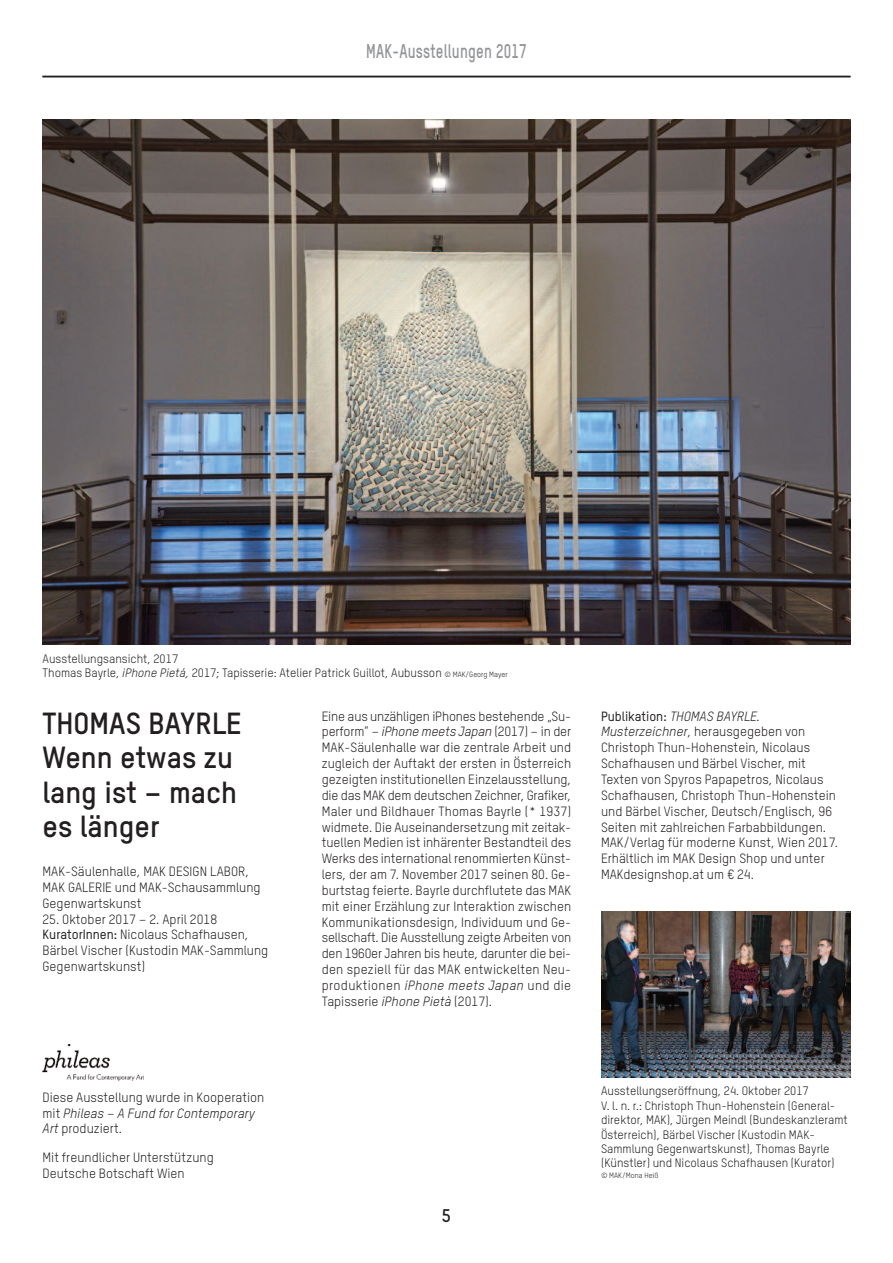
<style>
.page{position:relative;width:893px;height:1263px;background:#fff}
.page>*{position:absolute;margin:0;border:0;box-sizing:border-box;transform-origin:0 0}
.t1{font:700 30px/34.5px "TSTAR";color:#231f20}
.t2{font:700 19.5px "TSTAR";letter-spacing:.015em;color:#939598;scale:.76 1}
.t3{font:700 18px "TSTAR";color:#231f20}
.t4{font:13.2px/15.9px "TSTAR";color:#231f20}
.t5{font:12px/14.4px "TSTAR";color:#231f20}
.t6{font:7.5px "TSTAR";color:#231f20}
.s1{font-style:italic}
.s2{font-size:7.5px}
.s3{font-weight:500}
</style>
<div class="page">
<hr style="left:43px;top:76px;width:807px;height:1px;background:#231f20">
<img style="left:601px;top:911px;width:249px;height:166px">
<img style="left:43px;top:119px;width:807px;height:526px">
<img style="left:43px;top:1044px;width:100px;height:37px">
<h2 class="t2" style="left:366px;top:44px;width:213px">MAK-Ausstellungen 2017</h2>
<p class="t5" style="left:43px;top:652px;width:467px">Ausstellungsansicht, 2017<br>Thomas Bayrle, <span class="s1">iPhone Pietá,</span> 2017; Tapisserie: Atelier Patrick Guillot, Aubusson <span class="s2">© MAK/Georg Mayer</span></p>
<h1 class="t1" style="left:43px;top:709px;width:200px">THOMAS BAYRLE<br>Wenn etwas zu lang ist – mach es länger</h1>
<p class="t4" style="left:43px;top:865px;width:220px">MAK-Säulenhalle, MAK DESIGN LABOR,<br>MAK GALERIE und MAK-Schausammlung<br>Gegenwartskunst</p>
<p class="t4" style="left:43px;top:912px;width:227px">25. Oktober 2017 – 2. April 2018<br><span class="s3">KuratorInnen:</span> Nicolaus Schafhausen,<br>Bärbel Vischer (Kustodin MAK-Sammlung<br>Gegenwartskunst)</p>
<p class="t4" style="left:43px;top:1090px;width:223px">Diese Ausstellung wurde in Kooperation mit <span class="s1">Phileas – A Fund for Contemporary<br>Art</span> produziert.</p>
<p class="t4" style="left:43px;top:1151px;width:173px">Mit freundlicher Unterstützung<br>Deutsche Botschaft Wien</p>
<p class="t4" style="left:322px;top:709px;width:251px;text-align:justify">Eine aus unzähligen iPhones bestehende „Su&shy;perform“ – <span class="s1">iPhone meets Japan</span> (2017) – in der MAK-Säulenhalle war die zentrale Arbeit und zugleich der Auftakt der ersten in Österreich gezeigten institutionellen Einzelausstellung, die das MAK dem deutschen Zeichner, Grafiker, Maler und Bildhauer Thomas Bayrle (* 1937) widmete. Die Auseinandersetzung mit zeitak&shy;tuellen Medien ist inhärenter Bestandteil des Werks des international renommierten Künst&shy;lers, der am 7. November 2017 seinen 80. Ge&shy;burtstag feierte. Bayrle durchflutete das MAK mit einer Erzählung zur Interaktion zwischen Kommunikationsdesign, Individuum und Ge&shy;sellschaft. Die Ausstellung zeigte Arbeiten von den 1960er Jahren bis heute, darunter die bei&shy;den speziell für das MAK entwickelten Neu&shy;produktionen <span class="s1">iPhone meets Japan</span> und die Tapisserie <span class="s1">iPhone Pietà</span> (2017).</p>
<p class="t4" style="left:601px;top:709px;width:238px"><span class="s3">Publikation:</span> <span class="s1">THOMAS BAYRLE.<br>Musterzeichner</span>, herausgegeben von Christoph Thun-Hohenstein, Nicolaus Schafhausen und Bärbel Vischer, mit Texten von Spyros Papapetros, Nicolaus Schafhausen, Christoph Thun-Hohenstein und Bärbel Vischer, Deutsch/Englisch, 96<br>Seiten mit zahlreichen Farbabbildungen.<br>MAK/Verlag für moderne Kunst, Wien 2017.<br>Erhältlich im MAK Design Shop und unter MAKdesignshop.at um € 24.</p>
<h3 class="t3" style="left:442px;top:1209px;width:10px">5</h3>
<p class="t5" style="left:601px;top:1085px;width:248px">Ausstellungseröffnung, 24. Oktober 2017<br>V. l. n. r.: Christoph Thun-Hohenstein (General&shy;direktor, MAK), Jürgen Meindl (Bundeskanzleramt Österreich), Bärbel Vischer (Kustodin MAK-Sammlung Gegenwartskunst), Thomas Bayrle (Künstler) und Nicolaus Schafhausen (Kurator)</p>
<p class="t6" style="left:601px;top:1173px;width:59px">© MAK/Mona Heiß</p>
</div>
